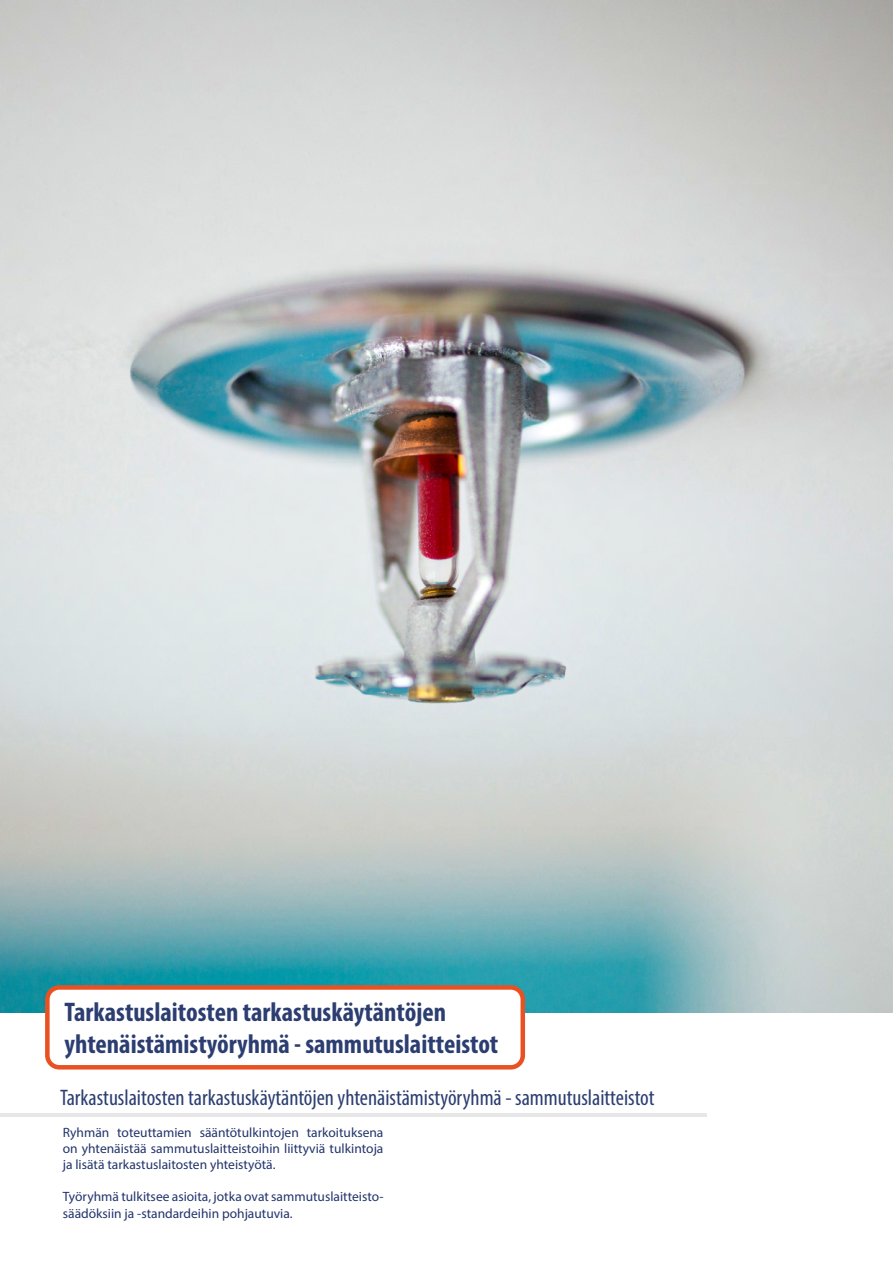
<style>
.page{position:relative;width:893px;height:1263px;background:#fff}
.page>*{position:absolute;margin:0;border:0;box-sizing:border-box;transform-origin:0 0}
.t1{font:700 condensed 27px "Myriad Pro";color:#2c3e71}
.t2{font:condensed 22.5px "Myriad Pro";color:#2c3e71}
.t3{font:13.5px/16.2px "Myriad Pro";color:#22346b;text-align:justify}
</style>
<div class="page">
<img style="left:0;top:0;width:893px;height:1012px">
<div style="left:47px;top:987px;width:476px;height:80px;background:#fff;border-radius:12px"></div>
<div style="left:45px;top:985px;width:480px;height:84px;border:4px solid #e95123;border-radius:12px"></div>
<hr style="left:0;top:1113px;width:706px;height:4px;background:#e8e7e7">
<p class="t1" style="left:64px;top:995px;width:383px">Tarkastuslaitosten tarkastuskäytäntöjen</p>
<p class="t1" style="left:64px;top:1027px;width:435px">yhtenäistämistyöryhmä - sammutuslaitteistot</p>
<p class="t2" style="left:60px;top:1083px;width:596px">Tarkastuslaitosten tarkastuskäytäntöjen yhtenäistämistyöryhmä - sammutuslaitteistot</p>
<p class="t3" style="left:63px;top:1124px;width:322px">Ryhmän toteuttamien sääntötulkintojen tarkoituksena on yhtenäistää sammutuslaitteistoihin liittyviä tulkintoja ja lisätä tarkastuslaitosten yhteistyötä.</p>
<p class="t3" style="left:63px;top:1188px;width:322px">Työryhmä tulkitsee asioita, jotka ovat sammutuslaitteisto&shy;säädöksiin ja -standardeihin pohjautuvia.</p>
</div>
